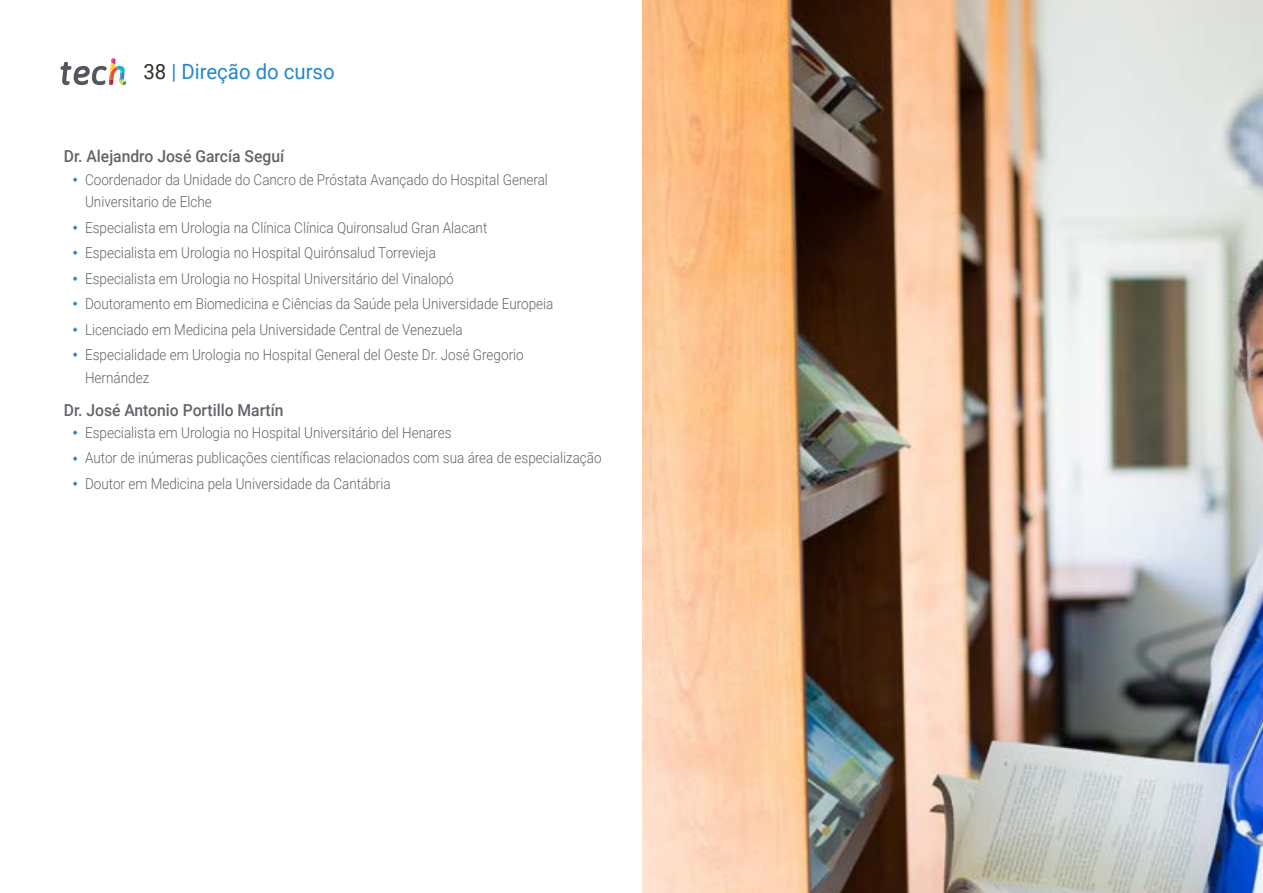
<style>
.page{position:relative;width:1263px;height:893px;background:#fff}
.page>*{position:absolute;margin:0;border:0;box-sizing:border-box;transform-origin:0 0}
.t1{font:21px "Roboto";color:#2488c9}
.t2{font:500 16.5px "Roboto";color:#61646a;scale:.95 1}
.t3{font:300 15px/25.5px "Roboto";color:#61646a;scale:.9 1}
.s1{color:#312e20}
</style>
<div class="page">
<svg style="left:61px;top:58px;width:65px;height:28px"></svg>
<img style="left:642px;top:0;width:621px;height:893px">
<h1 class="t1" style="left:144px;top:57px;width:193px"><span class="s1">38</span> | Direção do curso</h1>
<p class="t2" style="left:64px;top:145px;width:234px">Dr. Alejandro José García Seguí</p>
<p class="t3" style="left:85px;top:168px;width:516px;line-height:22.5px">Coordenador da Unidade do Cancro de Próstata Avançado do Hospital General<br>Universitario de Elche</p>
<p class="t3" style="left:85px;top:214px;width:522px">Especialista em Urologia na Clínica Clínica Quironsalud Gran Alacant Especialista em Urologia no Hospital Quirónsalud Torrevieja<br>Especialista em Urologia no Hospital Universitário del Vinalopó<br>Doutoramento em Biomedicina e Ciências da Saúde pela Universidade Europeia Licenciado em Medicina pela Universidade Central de Venezuela<br>Especialidade em Urologia no Hospital General del Oeste Dr. José Gregorio</p>
<p class="t3" style="left:85px;top:364px;width:73px">Hernández</p>
<p class="t2" style="left:64px;top:398px;width:233px">Dr. José Antonio Portillo Martín</p>
<p class="t3" style="left:85px;top:419px;width:575px">Especialista em Urologia no Hospital Universitário del Henares<br>Autor de inúmeras publicações científicas relacionados com sua área de especialização<br>Doutor em Medicina pela Universidade da Cantábria</p>
</div>
